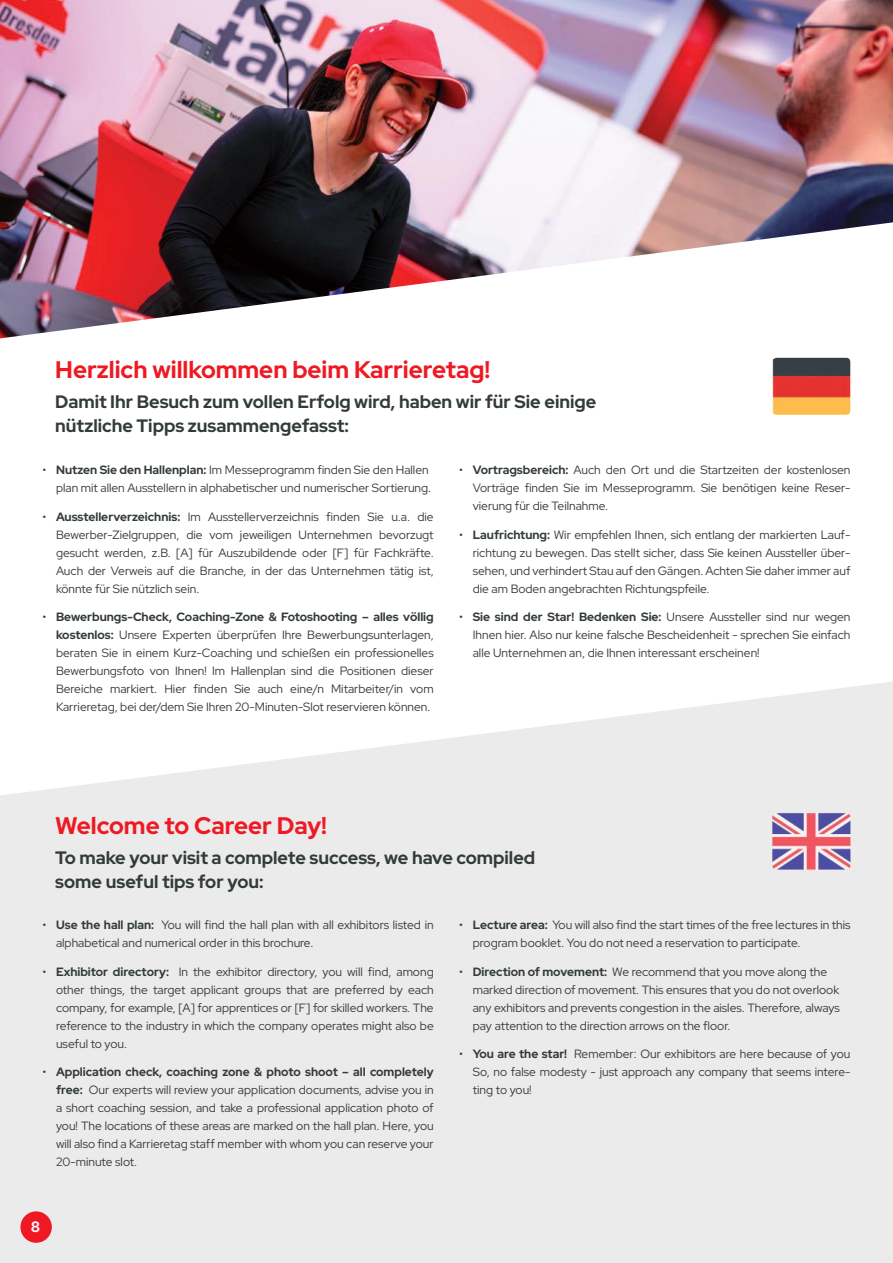
<style>
.page{position:relative;width:893px;height:1263px;background:#fff}
.page>*{position:absolute;margin:0;border:0;box-sizing:border-box;transform-origin:0 0}
.t1{font:700 24px "Red Hat Display";color:#ef1923}
.t2{font:700 18px/24px "Red Hat Display";color:#333a3a}
.t3{font:700 15px "Red Hat Display";color:#fff}
.t4{font:12px/18px "Red Hat Display";color:#333a3a;text-align:justify}
.s1{font-weight:700}
</style>
<div class="page">
<svg style="left:0;top:682px;width:893px;height:581px;fill:#ebebec"></svg>
<img style="left:0;top:0;width:893px;height:338px">
<img style="left:772px;top:813px;width:78px;height:57px">
<img style="left:772px;top:358px;width:78px;height:57px">
<div style="left:20px;top:1211px;width:32px;height:32px;background:#ef1923;border-radius:50%"></div>
<h1 class="t1" style="left:55px;top:354px;width:436px">Herzlich willkommen beim Karrieretag!</h1>
<h2 class="t2" style="left:55px;top:389px;width:542px">Damit Ihr Besuch zum vollen Erfolg wird, haben wir für Sie einige nützliche Tipps zusammengefasst:</h2>
<p class="t4" style="left:473px;top:461px;width:379px;text-indent:-14px">• <span class="s1">Vortragsbereich:</span> Auch den Ort und die Startzeiten der kostenlosen Vorträge finden Sie im Messeprogramm. Sie benötigen keine Reser&shy;vierung für die Teilnahme.</p>
<p class="t4" style="left:473px;top:525px;width:379px;text-indent:-14px">• <span class="s1">Laufrichtung:</span> Wir empfehlen Ihnen, sich entlang der markierten Lauf&shy;richtung zu bewegen. Das stellt sicher, dass Sie keinen Aussteller über&shy;sehen, und verhindert Stau auf den Gängen. Achten Sie daher immer auf die am Boden angebrachten Richtungspfeile.</p>
<p class="t4" style="left:473px;top:608px;width:379px;text-indent:-14px">• <span class="s1">Sie sind der Star! Bedenken Sie:</span> Unsere Aussteller sind nur wegen Ihnen hier. Also nur keine falsche Bescheidenheit - sprechen Sie einfach alle Unternehmen an, die Ihnen interessant erscheinen!</p>
<p class="t4" style="left:43px;top:461px;width:390px;text-align:right">• <span class="s1">Nutzen Sie den Hallenplan:</span> Im Messeprogramm finden Sie den Hallen plan mit allen Ausstellern in alphabetischer und numerischer Sortierung.</p>
<p class="t4" style="left:56px;top:507px;width:379px;text-indent:-13px">• <span class="s1">Ausstellerverzeichnis:</span> Im Ausstellerverzeichnis finden Sie u.a. die Bewerber-Zielgruppen, die vom jeweiligen Unternehmen bevorzugt gesucht werden, z.B. [A] für Auszubildende oder [F] für Fachkräfte.<br>Auch der Verweis auf die Branche, in der das Unternehmen tätig ist, könnte für Sie nützlich sein.</p>
<p class="t4" style="left:56px;top:608px;width:379px;text-indent:-13px">• <span class="s1">Bewerbungs-Check, Coaching-Zone &amp; Fotoshooting – alles völlig kostenlos:</span> Unsere Experten überprüfen Ihre Bewerbungsunterlagen, beraten Sie in einem Kurz-Coaching und schießen ein professionelles Bewerbungsfoto von Ihnen! Im Hallenplan sind die Positionen dieser Bereiche markiert. Hier finden Sie auch eine/n Mitarbeiter/in vom Karrieretag, bei der/dem Sie Ihren 20-Minuten-Slot reservieren können.</p>
<h1 class="t1" style="left:55px;top:810px;width:273px">Welcome to Career Day!</h1>
<h2 class="t2" style="left:55px;top:845px;width:481px">To make your visit a complete success, we have compiled some useful tips for you:</h2>
<p class="t4" style="left:473px;top:916px;width:379px;text-indent:-14px">• <span class="s1">Lecture area:</span> You will also find the start times of the free lectures in this program booklet. You do not need a reservation to participate.</p>
<p class="t4" style="left:473px;top:962px;width:369px;text-align:left;text-indent:-14px">• <span class="s1">Direction of movement:</span> We recommend that you move along the marked direction of movement. This ensures that you do not overlook any exhibitors and prevents congestion in the aisles. Therefore, always pay attention to the direction arrows on the floor.</p>
<p class="t4" style="left:473px;top:1045px;width:379px;text-indent:-14px">• <span class="s1">You are the star!</span> Remember: Our exhibitors are here because of you So, no false modesty - just approach any company that seems intere&shy;ting to you!</p>
<p class="t4" style="left:56px;top:916px;width:379px;text-indent:-13px">• <span class="s1">Use the hall plan:</span> You will find the hall plan with all exhibitors listed in alphabetical and numerical order in this brochure.</p>
<p class="t4" style="left:56px;top:962px;width:379px;text-indent:-13px">• <span class="s1">Exhibitor directory:</span> In the exhibitor directory, you will find, among other things, the target applicant groups that are preferred by each company, for example, [A] for apprentices or [F] for skilled workers. The reference to the industry in which the company operates might also be useful to you.</p>
<p class="t4" style="left:56px;top:1063px;width:379px;text-indent:-13px">• <span class="s1">Application check, coaching zone &amp; photo shoot – all completely free:</span> Our experts will review your application documents, advise you in a short coaching session, and take a professional application photo of you! The locations of these areas are marked on the hall plan. Here, you will also find a Karrieretag staff member with whom you can reserve your 20-minute slot.</p>
<p class="t3" style="left:31px;top:1216px;width:11px">8</p>
</div>
